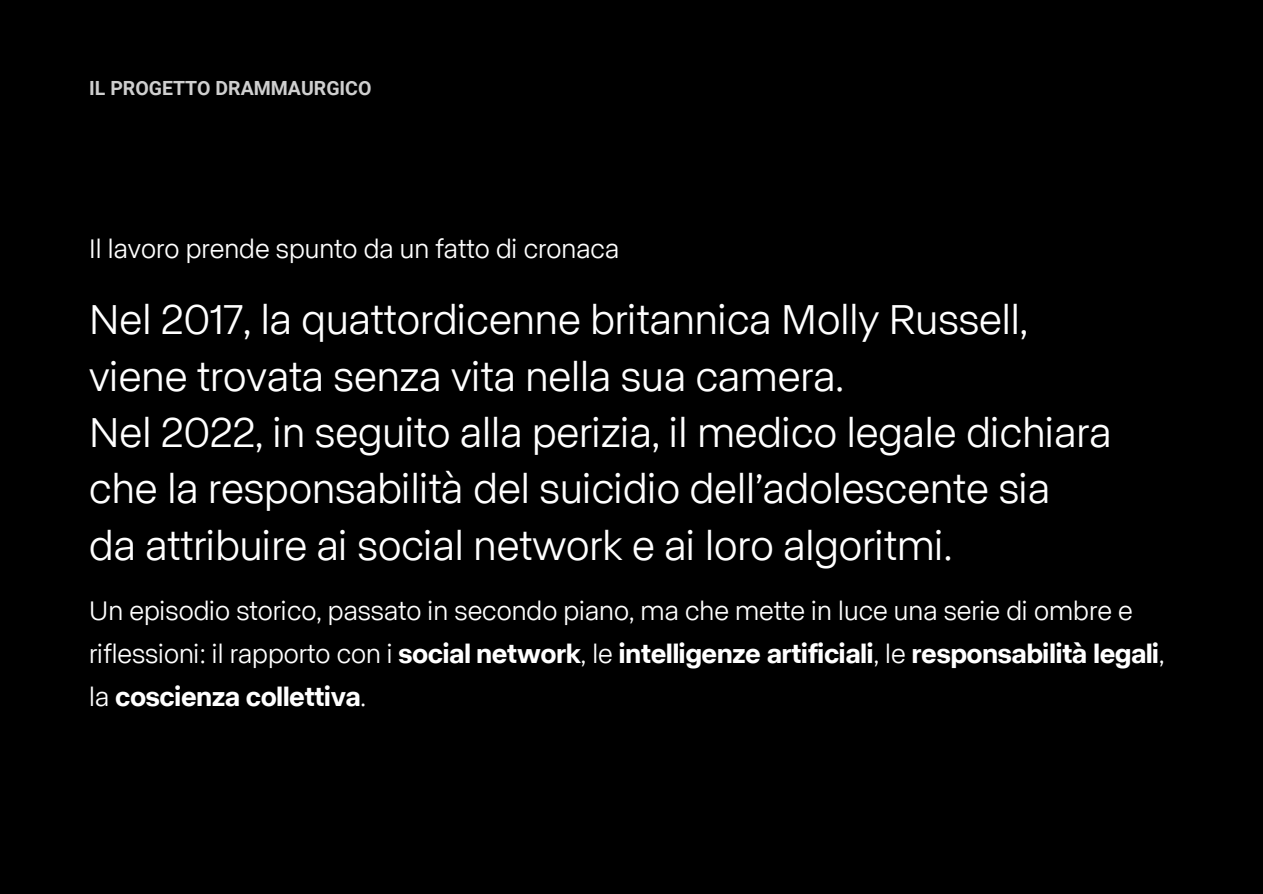
<style>
.page{position:relative;width:1263px;height:894px;background:#fff}
.page>*{position:absolute;margin:0;border:0;box-sizing:border-box;transform-origin:0 0}
.t1{font:42px/56.2px "ABC Normal";color:#fff}
.t2{font:27px/42.8px "ABC Normal";color:#fff}
.t3{font:700 19.5px "Roboto";color:#cfcfcf}
.s1{font-weight:700}
</style>
<div class="page">
<div style="left:0;top:0;width:1263px;height:893px;background:#000"></div>
<p class="t3" style="left:89px;top:77px;width:284px">IL PROGETTO DRAMMAURGICO</p>
<p class="t2" style="left:89px;top:229px;width:531px">Il lavoro prende spunto da un fatto di cronaca</p>
<p class="t1" style="left:89px;top:294px;width:1024px">Nel 2017, la quattordicenne britannica Molly Russell, viene trovata senza vita nella sua camera.<br>Nel 2022, in seguito alla perizia, il medico legale dichiara che la responsabilità del suicidio dell’adolescente sia<br>da attribuire ai social network e ai loro algoritmi.</p>
<p class="t2" style="left:89px;top:591px;width:1077px">Un episodio storico, passato in secondo piano, ma che mette in luce una serie di ombre e riflessioni: il rapporto con i <span class="s1">social network</span>, le <span class="s1">intelligenze artificiali</span>, le <span class="s1">responsabilità legali</span>, la <span class="s1">coscienza collettiva</span>.</p>
</div>
